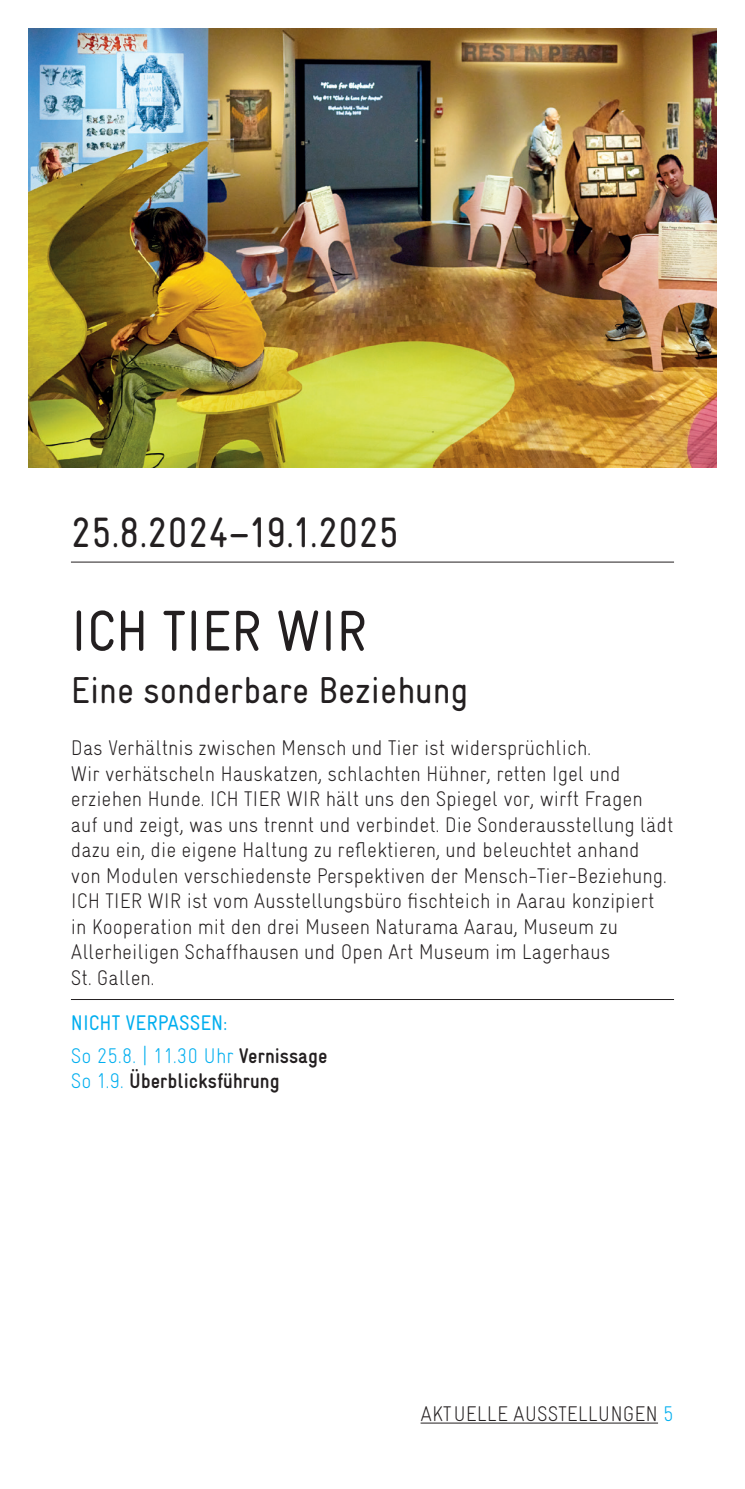
<style>
.page{position:relative;width:745px;height:1489px;background:#fff}
.page>*{position:absolute;margin:0;border:0;box-sizing:border-box;transform-origin:0 0}
.t1{font:57.5px "Gravur Condensed";color:#231f20}
.t2{font:42.5px "Gravur Condensed";color:#231f20}
.t3{font:37.5px "Gravur Condensed";color:#231f20}
.t4{font:300 21.25px/25.5px "Gravur Condensed";color:#231f20}
.t5{font:300 21.25px/32.5px "Gravur Condensed";color:#00aeef}
.t6{font:700 21.25px "Gravur Condensed";color:#231f20}
.s1{font-weight:400}
.s2{font-weight:700;color:#231f20}
.s3{font-weight:300;color:#00aeef}
.s4{color:#00aeef}
</style>
<div class="page">
<hr style="left:420px;top:1422px;width:237px;height:1px;background:#231f20">
<hr style="left:71px;top:561px;width:602px;height:1px;background:#231f20">
<hr style="left:71px;top:999px;width:602px;height:1px;background:#231f20">
<img style="left:28px;top:28px;width:688px;height:440px">
<h2 class="t2" style="left:71px;top:509px;width:330px">25.8.2024–19.1.2025</h2>
<h1 class="t1" style="left:71px;top:598px;width:297px">ICH TIER WIR</h1>
<h3 class="t3" style="left:71px;top:668px;width:398px">Eine sonderbare Beziehung</h3>
<p class="t4" style="left:71px;top:735px;width:604px">Das Verhältnis zwischen Mensch und Tier ist widersprüchlich.<br>Wir verhätscheln Hauskatzen, schlachten Hühner, retten Igel und erziehen Hunde. ICH TIER WIR hält uns den Spiegel vor, wirft Fragen auf und zeigt, was uns trennt und verbindet. Die Sonderausstellung lädt dazu ein, die eigene Haltung zu reflektieren, und beleuchtet anhand von Modulen verschiedenste Perspektiven der Mensch-Tier-Beziehung.<br>ICH TIER WIR ist vom Ausstellungsbüro fischteich in Aarau konzipiert in Kooperation mit den drei Museen Naturama Aarau, Museum zu Allerheiligen Schaffhausen und Open Art Museum im Lagerhaus<br>St. Gallen.</p>
<p class="t5" style="left:71px;top:1006px;width:258px"><span class="s1">NICHT VERPASSEN:<br></span>So 25.8. | 11.30 Uhr <span class="s2">Vernissage</span></p>
<p class="t6" style="left:71px;top:1069px;width:210px"><span class="s3">So 1.9.</span> Überblicksführung</p>
<p class="t4" style="left:420px;top:1400px;width:255px">AKTUELLE AUSSTELLUNGEN <span class="s4">5</span></p>
</div>
